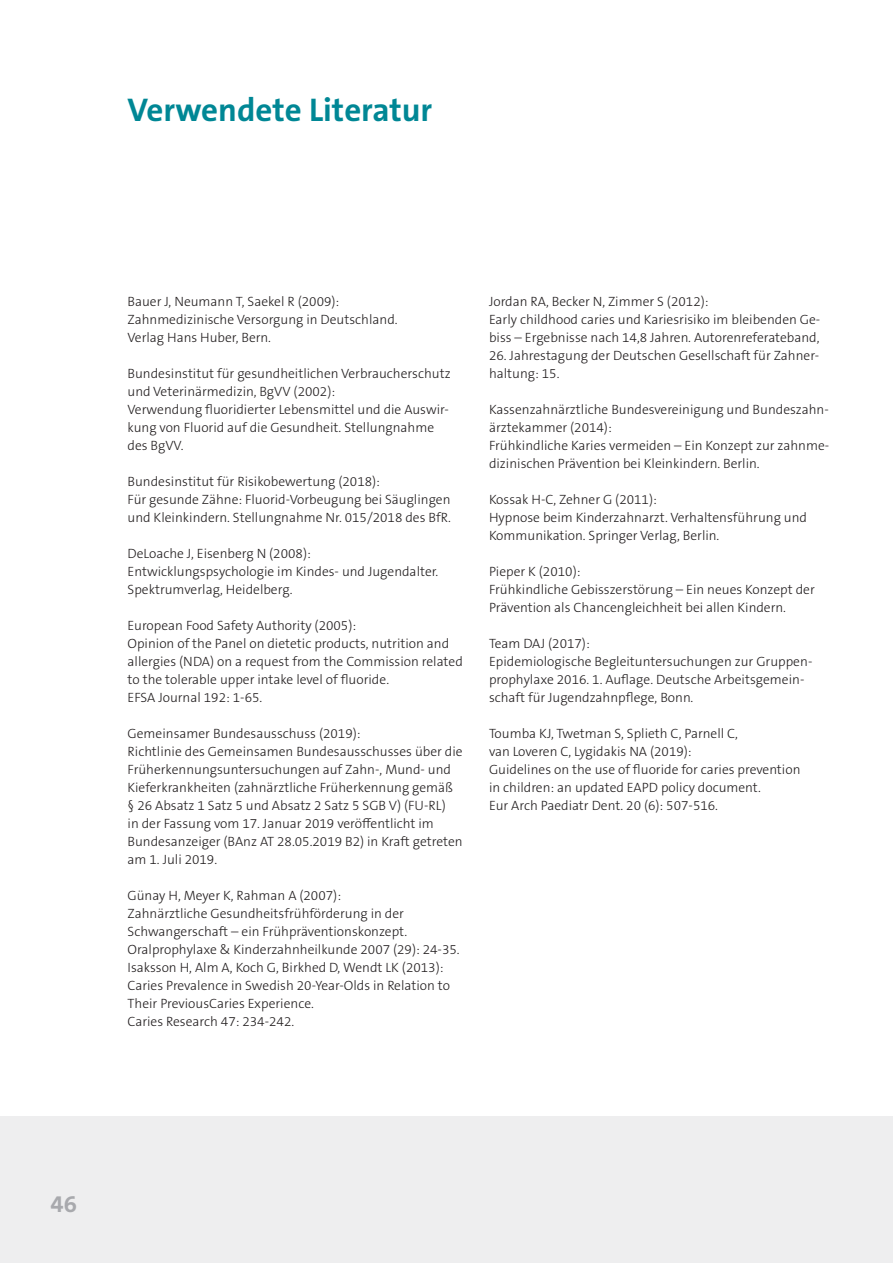
<style>
.page{position:relative;width:893px;height:1263px;background:#fff}
.page>*{position:absolute;margin:0;border:0;box-sizing:border-box;transform-origin:0 0}
.t1{font:700 33px "The Sans B7";color:#008795}
.t2{font:700 24px "The Sans B7";color:#a8a9ad}
.t3{font:300 13.5px/18px "The Sans B Plus W3";color:#231f20}
</style>
<div class="page">
<div style="left:0;top:1117px;width:893px;height:146px;background:#eeeeef"></div>
<h1 class="t1" style="left:128px;top:92px;width:306px">Verwendete Literatur</h1>
<p class="t3" style="left:128px;top:293px;width:272px">Bauer J, Neumann T, Saekel R (2009):<br>Zahnmedizinische Versorgung in Deutschland.<br>Verlag Hans Huber, Bern.</p>
<p class="t3" style="left:128px;top:365px;width:325px">Bundesinstitut für gesundheitlichen Verbraucherschutz und Veterinärmedizin, BgVV (2002):<br>Verwendung fluoridierter Lebensmittel und die Auswir&shy;kung von Fluorid auf die Gesundheit. Stellungnahme des BgVV.</p>
<p class="t3" style="left:128px;top:473px;width:325px">Bundesinstitut für Risikobewertung (2018):<br>Für gesunde Zähne: Fluorid-Vorbeugung bei Säuglingen und Kleinkindern. Stellungnahme Nr. 015/2018 des BfR.</p>
<p class="t3" style="left:128px;top:544px;width:312px">DeLoache J, Eisenberg N (2008):<br>Entwicklungspsychologie im Kindes- und Jugendalter.<br>Spektrumverlag, Heidelberg.</p>
<p class="t3" style="left:128px;top:616px;width:337px">European Food Safety Authority (2005):<br>Opinion of the Panel on dietetic products, nutrition and allergies (NDA) on a request from the Commission related to the tolerable upper intake level of fluoride.<br>EFSA Journal 192: 1-65.</p>
<p class="t3" style="left:128px;top:724px;width:337px">Gemeinsamer Bundesausschuss (2019):<br>Richtlinie des Gemeinsamen Bundesausschusses über die Früherkennungsuntersuchungen auf Zahn-, Mund- und Kieferkrankheiten (zahnärztliche Früherkennung gemäß § 26 Absatz 1 Satz 5 und Absatz 2 Satz 5 SGB V) (FU-RL)<br>in der Fassung vom 17. Januar 2019 veröffentlicht im Bundesanzeiger (BAnz AT 28.05.2019 B2) in Kraft getreten am 1. Juli 2019.</p>
<p class="t3" style="left:128px;top:886px;width:334px">Günay H, Meyer K, Rahman A (2007):<br>Zahnärztliche Gesundheitsfrühförderung in der Schwangerschaft – ein Frühpräventionskonzept.<br>Oralprophylaxe &amp; Kinderzahnheilkunde 2007 (29): 24-35.<br>Isaksson H, Alm A, Koch G, Birkhed D, Wendt LK (2013):<br>Caries Prevalence in Swedish 20-Year-Olds in Relation to Their PreviousCaries Experience.<br>Caries Research 47: 234-242.</p>
<p class="t3" style="left:489px;top:292px;width:333px">Jordan RA, Becker N, Zimmer S (2012):<br>Early childhood caries und Kariesrisiko im bleibenden Ge&shy;biss – Ergebnisse nach 14,8 Jahren. Autorenreferateband,</p>
<p class="t3" style="left:489px;top:346px;width:332px">26. Jahrestagung der Deutschen Gesellschaft für Zahner&shy;haltung: 15.</p>
<p class="t3" style="left:489px;top:400px;width:342px">Kassenzahnärztliche Bundesvereinigung und Bundeszahn&shy;ärztekammer (2014):<br>Frühkindliche Karies vermeiden – Ein Konzept zur zahnme&shy;dizinischen Prävention bei Kleinkindern. Berlin.</p>
<p class="t3" style="left:489px;top:490px;width:319px">Kossak H-C, Zehner G (2011):<br>Hypnose beim Kinderzahnarzt. Verhaltensführung und<br>Kommunikation. Springer Verlag, Berlin.</p>
<p class="t3" style="left:489px;top:562px;width:327px">Pieper K (2010):<br>Frühkindliche Gebisszerstörung – Ein neues Konzept der<br>Prävention als Chancengleichheit bei allen Kindern.</p>
<p class="t3" style="left:489px;top:634px;width:325px">Team DAJ (2017):<br>Epidemiologische Begleituntersuchungen zur Gruppen&shy;prophylaxe 2016. 1. Auflage. Deutsche Arbeitsgemein&shy;schaft für Jugendzahnpflege, Bonn.</p>
<p class="t3" style="left:489px;top:724px;width:313px">Toumba KJ, Twetman S, Splieth C, Parnell C,<br>van Loveren C, Lygidakis NΑ (2019):<br>Guidelines on the use of fluoride for caries prevention in children: an updated EAPD policy document.<br>Eur Arch Paediatr Dent. 20 (6): 507-516.</p>
<h2 class="t2" style="left:51px;top:1191px;width:28px">46</h2>
</div>
